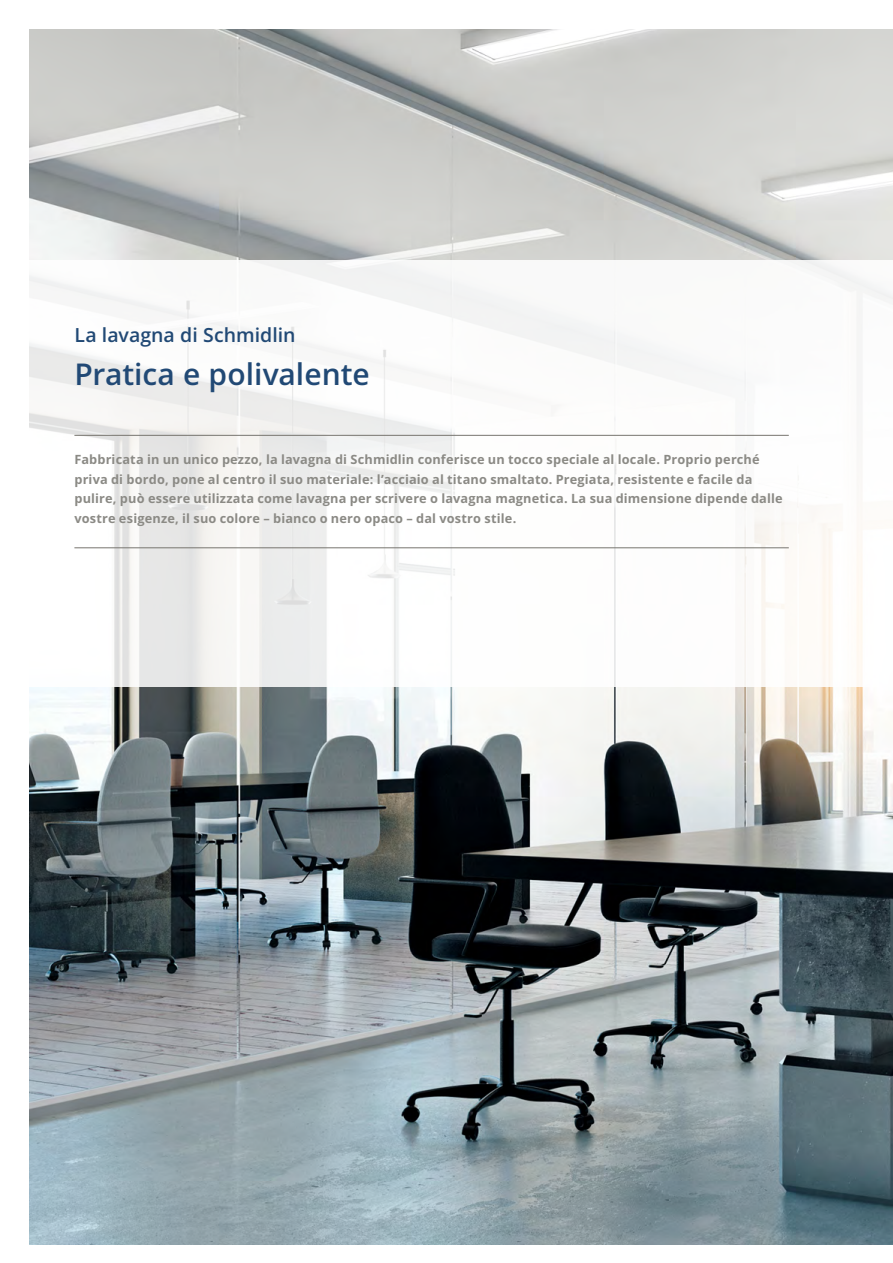
<style>
.page{position:relative;width:893px;height:1263px;background:#fff}
.page>*{position:absolute;margin:0;border:0;box-sizing:border-box;transform-origin:0 0}
.Titel_20pt_semibold__blau{font:600 30px "Open Sans";color:#214975}
.Titel_13pt_seibold__blau_o_Rast{font:600 19.5px "Open Sans";color:#214975}
.Leadtexte_Bold_grau{font:700 12.75px/19.5px "Open Sans";letter-spacing:.01em;color:#8b8a85}
</style>
<div class="page">
<img style="left:30px;top:30px;width:863px;height:1214px">
<div style="left:0;top:260px;width:893px;height:427px;background:#fff"></div>
<hr style="left:74px;top:547px;width:715px;height:1px;background:#77756f">
<hr style="left:74px;top:435px;width:715px;height:1px;background:#77756f">
<p class="Titel_13pt_seibold__blau_o_Rast" style="left:74px;top:321px;width:223px">La lavagna di Schmidlin</p>
<p class="Titel_20pt_semibold__blau" style="left:74px;top:354px;width:297px">Pratica e polivalente</p>
<p class="Leadtexte_Bold_grau" style="left:74px;top:450px;width:710px">Fabbricata in un unico pezzo, la lavagna di Schmidlin conferisce un tocco speciale al locale. Proprio perché priva di bordo, pone al centro il suo materiale: l’acciaio al titano smaltato. Pregiata, resistente e facile da pulire, può essere utilizzata come lavagna per scrivere o lavagna magnetica. La sua dimensione dipende dalle vostre esigenze, il suo colore – bianco o nero opaco – dal vostro stile.</p>
</div>
